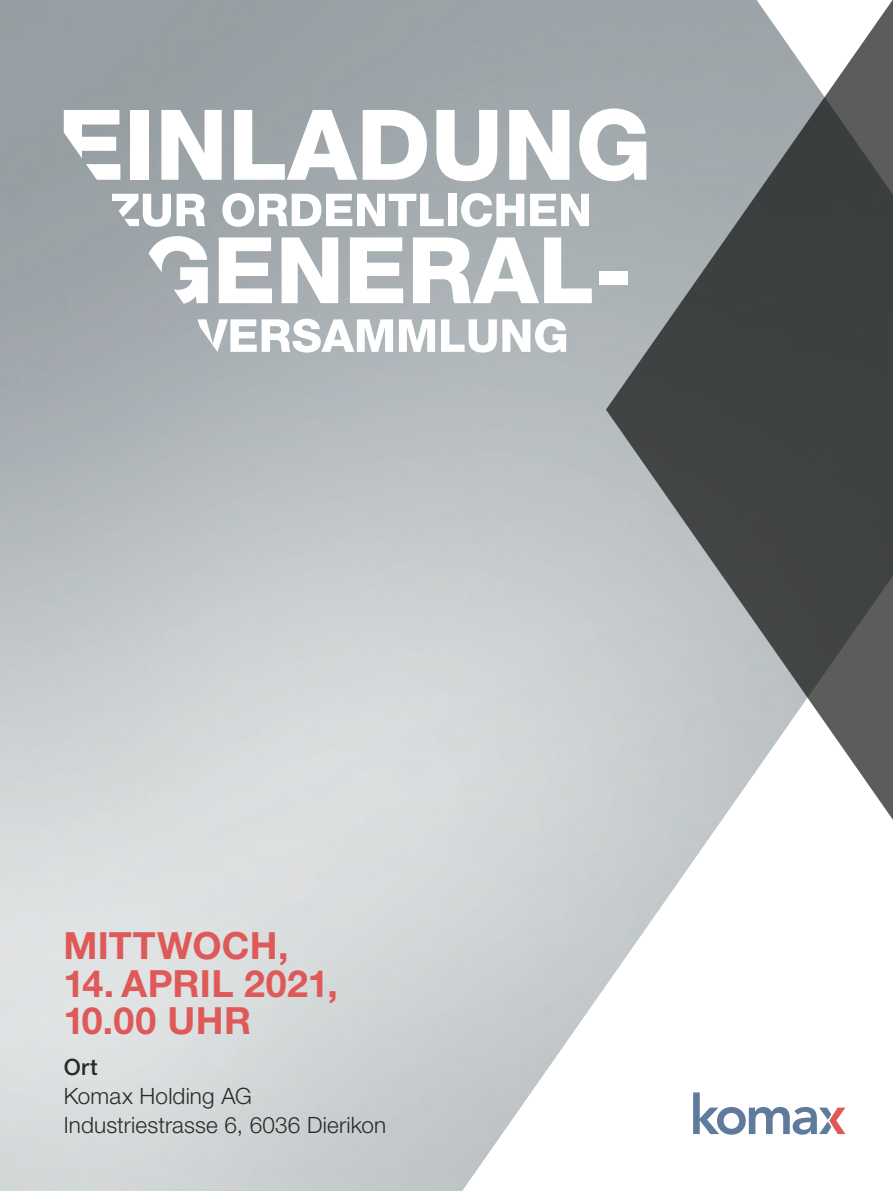
<style>
.page{position:relative;width:893px;height:1191px;background:#fff}
.page>*{position:absolute;margin:0;border:0;box-sizing:border-box;transform-origin:0 0}
.t1{font:700 37.5px/37.5px "Helvetica Neue LT Pro";letter-spacing:.01em;color:#de5958}
.t2{font:300 22.5px/28.5px "Helvetica Neue LT Pro";letter-spacing:.005em;color:#2b2b29}
.t3{font:500 22.5px "Helvetica Neue LT Pro";color:#2b2b29}
</style>
<div class="page">
<svg style="left:462px;top:575px;width:384px;height:616px"></svg>
<svg style="left:606px;top:0;width:287px;height:961px"></svg>
<svg style="left:161px;top:110px;width:61px;height:70px"></svg>
<svg style="left:234px;top:110px;width:123px;height:70px"></svg>
<svg style="left:363px;top:110px;width:64px;height:70px"></svg>
<svg style="left:436px;top:110px;width:61px;height:71px"></svg>
<svg style="left:509px;top:110px;width:60px;height:70px"></svg>
<svg style="left:579px;top:108px;width:67px;height:73px"></svg>
<svg style="left:185px;top:194px;width:20px;height:32px"></svg>
<svg style="left:222px;top:193px;width:222px;height:34px"></svg>
<svg style="left:461px;top:193px;width:63px;height:34px"></svg>
<svg style="left:530px;top:194px;width:52px;height:32px"></svg>
<svg style="left:219px;top:237px;width:53px;height:52px"></svg>
<svg style="left:282px;top:237px;width:56px;height:66px"></svg>
<svg style="left:350px;top:237px;width:53px;height:52px"></svg>
<svg style="left:413px;top:237px;width:179px;height:66px"></svg>
<div style="left:599px;top:271px;width:28px;height:14px;background:#fff"></div>
<svg style="left:399px;top:319px;width:36px;height:33px"></svg>
<svg style="left:441px;top:319px;width:125px;height:33px"></svg>
<svg style="left:86px;top:164px;width:34px;height:16px"></svg>
<svg style="left:64px;top:124px;width:55px;height:34px"></svg>
<svg style="left:112px;top:194px;width:59px;height:33px"></svg>
<svg style="left:149px;top:236px;width:59px;height:68px"></svg>
<svg style="left:198px;top:319px;width:195px;height:33px"></svg>
<svg style="left:693px;top:1092px;width:152px;height:42px"></svg>
<h1 class="t1" style="left:63px;top:926px;width:227px">MITTWOCH,</h1>
<h1 class="t1" style="left:63px;top:964px;width:276px">14. APRIL 2021,<br>10.00 UHR</h1>
<p class="t3" style="left:64px;top:1054px;width:35px">Ort</p>
<p class="t2" style="left:64px;top:1081px;width:324px">Komax Holding AG<br>Industriestrasse 6, 6036 Dierikon</p>
</div>
